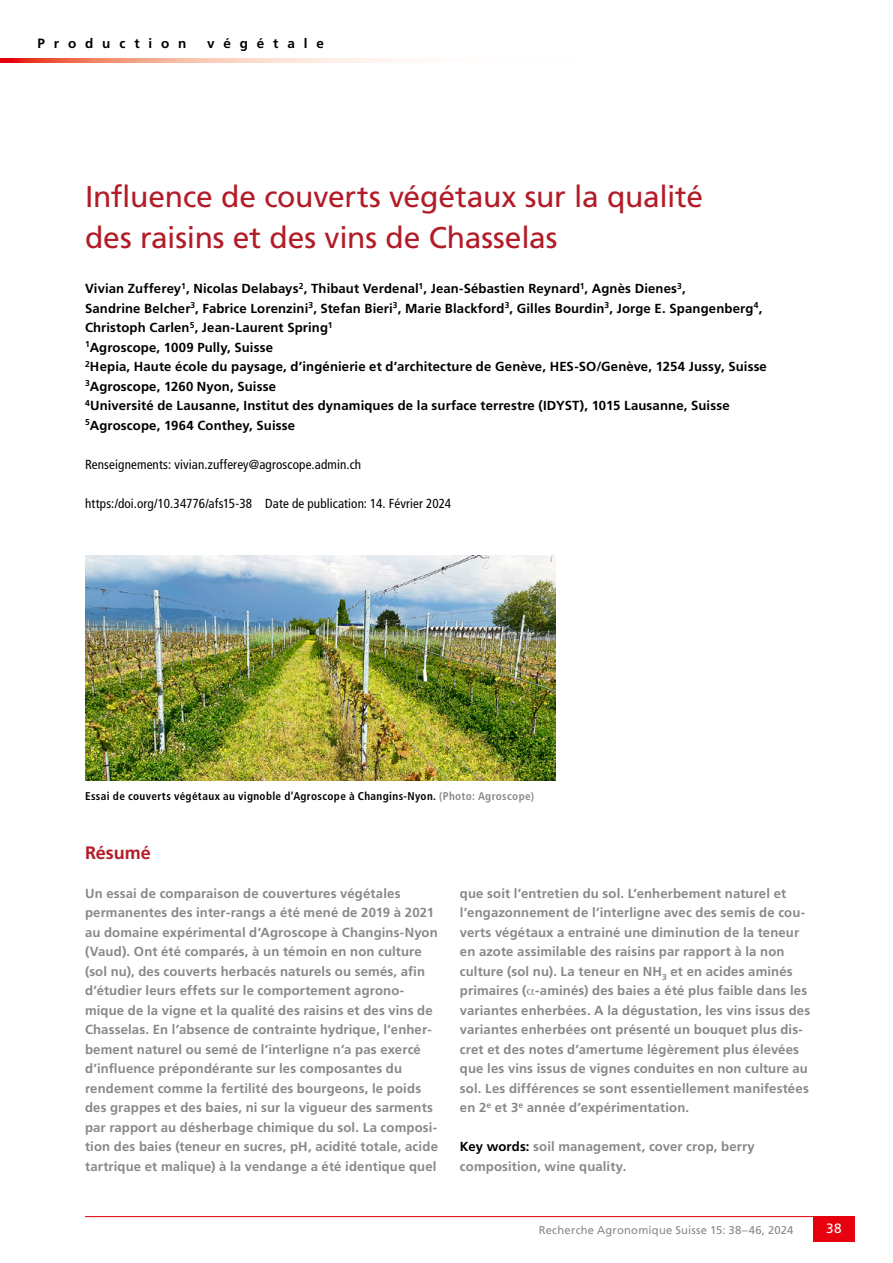
<style>
.page{position:relative;width:893px;height:1263px;background:#fff}
.page>*{position:absolute;margin:0;border:0;box-sizing:border-box;transform-origin:0 0}
.t1{font:30px/40.5px "Frutiger LT Std";letter-spacing:-.01em;color:#b21c27}
.t2{font:700 18px "Frutiger LT Std";letter-spacing:-.005em;color:#b21c27}
.t3{font:700 13.5px "Frutiger LT Std";letter-spacing:.655em;color:#000}
.t4{font:13.5px "Frutiger LT Std";color:#fff}
.t5{font:700 13.2px/19.5px "Frutiger LT Std";letter-spacing:.01em;color:#878988}
.t6{font:700 13.2px/19.5px "Frutiger LT Std";letter-spacing:.01em;color:#000}
.t7{font:condensed 13.2px "Frutiger LT Std";letter-spacing:.01em;color:#000}
.t8{font:700 condensed 11.25px "Frutiger LT Std";letter-spacing:.03em;color:#000}
.t9{font:11.25px "Frutiger LT Std";letter-spacing:.02em;color:#878988}
.s1{color:#878988}
.s2{color:#000}
</style>
<div class="page">
<svg style="left:0;top:58px;width:403px;height:5px;background:#f6b09e"></svg>
<hr style="left:85px;top:1216px;width:770px;height:1px;background:#e7000e">
<div style="left:813px;top:1216px;width:42px;height:26px;background:#e7000e"></div>
<img style="left:85px;top:555px;width:470px;height:226px">
<p class="t3" style="left:38px;top:36px;width:150px">Production</p>
<p class="t3" style="left:207px;top:36px;width:118px">végétale</p>
<h1 class="t1" style="left:85px;top:177px;width:619px">Influence de couverts végétaux sur la qualité des raisins et des vins de Chasselas</h1>
<p class="t6" style="left:85px;top:279px;width:683px">Vivian Zufferey<sup>1</sup>, Nicolas Delabays<sup>2</sup>, Thibaut Verdenal<sup>1</sup>, Jean-Sébastien Reynard<sup>1</sup>, Agnès Dienes<sup>3</sup>,<br>Sandrine Belcher<sup>3</sup>, Fabrice Lorenzini<sup>3</sup>, Stefan Bieri<sup>3</sup>, Marie Blackford<sup>3</sup>, Gilles Bourdin<sup>3</sup>, Jorge E. Spangenberg<sup>4</sup>, Christoph Carlen<sup>5</sup>, Jean-Laurent Spring<sup>1<br>1</sup>Agroscope, 1009 Pully, Suisse<br><sup>2</sup>Hepia, Haute école du paysage, d’ingénierie et d’architecture de Genève, HES-SO/Genève, 1254 Jussy, Suisse <sup>3</sup>Agroscope, 1260 Nyon, Suisse<br><sup>4</sup>Université de Lausanne, Institut des dynamiques de la surface terrestre (IDYST), 1015 Lausanne, Suisse <sup>5</sup>Agroscope, 1964 Conthey, Suisse</p>
<p class="t7" style="left:85px;top:456px;width:278px">Renseignements: vivian.zufferey@agroscope.admin.ch</p>
<p class="t7" style="left:85px;top:495px;width:368px">https:/doi.org/10.34776/afs15-38 Date de publication: 14. Février 2024</p>
<p class="t8" style="left:85px;top:790px;width:450px">Essai de couverts végétaux au vignoble d’Agroscope à Changins-Nyon. <span class="s1">(Photo: Agroscope)</span></p>
<h2 class="t2" style="left:85px;top:842px;width:67px">Résumé</h2>
<p class="t5" style="left:85px;top:883px;width:354px">Un essai de comparaison de couvertures végétales permanentes des inter-rangs a été mené de 2019 à 2021 au domaine expérimental d’Agroscope à Changins-Nyon (Vaud). Ont été comparés, à un témoin en non culture (sol nu), des couverts herbacés naturels ou semés, afin d’étudier leurs effets sur le comportement agrono&shy;mique de la vigne et la qualité des raisins et des vins de Chasselas. En l’absence de contrainte hydrique, l’enher&shy;bement naturel ou semé de l’interligne n’a pas exercé d’influence prépondérante sur les composantes du rendement comme la fertilité des bourgeons, le poids des grappes et des baies, ni sur la vigueur des sarments par rapport au désherbage chimique du sol. La composi&shy;tion des baies (teneur en sucres, pH, acidité totale, acide tartrique et malique) à la vendange a été identique quel</p>
<p class="t5" style="left:460px;top:883px;width:352px">que soit l’entretien du sol. L’enherbement naturel et l’engazonnement de l’interligne avec des semis de cou&shy;verts végétaux a entrainé une diminution de la teneur en azote assimilable des raisins par rapport à la non culture (sol nu). La teneur en NH<sub>3</sub> et en acides aminés primaires ( -aminés) des baies a été plus faible dans les variantes enherbées. A la dégustation, les vins issus des variantes enherbées ont présenté un bouquet plus dis&shy;cret et des notes d’amertume légèrement plus élevées que les vins issus de vignes conduites en non culture au sol. Les différences se sont essentiellement manifestées en 2<sup>e</sup> et 3<sup>e</sup> année d’expérimentation.</p>
<p class="t5" style="left:460px;top:1137px;width:296px"><span class="s2">Key words:</span> soil management, cover crop, berry composition, wine quality.</p>
<p class="t9" style="left:539px;top:1223px;width:256px">Recherche Agronomique Suisse 15: 38–46, 2024</p>
<p class="t4" style="left:826px;top:1221px;width:17px">38</p>
</div>
